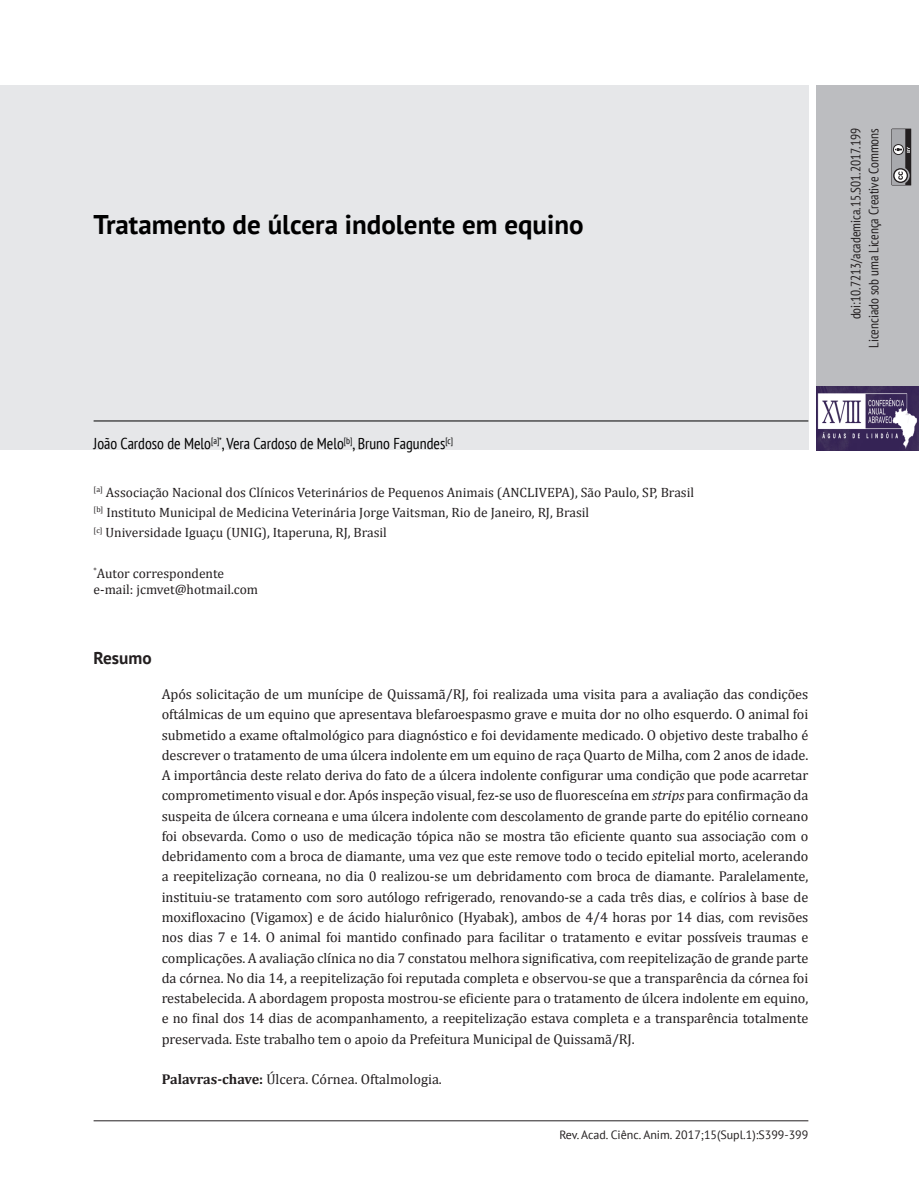
<style>
.page{position:relative;width:919px;height:1191px;background:#fff}
.page>*{position:absolute;margin:0;border:0;box-sizing:border-box;transform-origin:0 0}
.Título_Artigo{font:700 27px "PT Sans";color:#000}
.t1{font:700 17.25px "PT Sans";color:#231f20}
.Nomes_-_Autores{font:condensed 15.75px "PT Sans";color:#000}
.Texto_-_Resumo{font:14.25px/20.2px "Cambria";letter-spacing:-.005em;color:#231f20;text-align:justify}
.Corpo_de_texto_-_Rec{font:13.5px "Cambria";color:#231f20}
.t2{font:condensed 13.5px/18px "PT Sans";color:#231f20;text-align:right}
.Rodapé{font:12px "PT Sans";color:#231f20}
.s1{font-style:italic}
.s2{font-weight:700}
</style>
<div class="page">
<hr style="left:94px;top:1120px;width:714px;height:1px;background:#231f20">
<div style="left:0;top:85px;width:808px;height:365px;background:#e6e7e9"></div>
<div style="left:816px;top:85px;width:102px;height:365px;background:#bcbdc0"></div>
<svg style="left:891px;top:129px;width:20px;height:56px"></svg>
<img style="left:816px;top:387px;width:102px;height:63px">
<hr style="left:94px;top:420px;width:714px;height:1px;background:#000">
<p class="Título_Artigo" style="left:94px;top:206px;width:491px">Tratamento de úlcera indolente em equino</p>
<p class="Nomes_-_Autores" style="left:94px;top:433px;width:361px">João Cardoso de Melo<sup>[a]*</sup>, Vera Cardoso de Melo<sup>[b]</sup>, Bruno Fagundes<sup>[c]</sup></p>
<p class="Corpo_de_texto_-_Rec" style="left:94px;top:484px;width:602px"><sup>[a]</sup> Associação Nacional dos Clínicos Veterinários de Pequenos Animais (ANCLIVEPA), São Paulo, SP, Brasil</p>
<p class="Corpo_de_texto_-_Rec" style="left:94px;top:504px;width:497px"><sup>[b]</sup> Instituto Municipal de Medicina Veterinária Jorge Vaitsman, Rio de Janeiro, RJ, Brasil</p>
<p class="Corpo_de_texto_-_Rec" style="left:94px;top:524px;width:295px"><sup>[c]</sup> Universidade Iguaçu (UNIG), Itaperuna, RJ, Brasil</p>
<p class="Corpo_de_texto_-_Rec" style="left:94px;top:565px;width:132px"><sup>*</sup>Autor correspondente</p>
<p class="Corpo_de_texto_-_Rec" style="left:94px;top:581px;width:166px">e-mail: jcmvet@hotmail.com</p>
<p class="t1" style="left:94px;top:647px;width:60px">Resumo</p>
<p class="Texto_-_Resumo" style="left:162px;top:684px;width:648px">Após solicitação de um munícipe de Quissamã/RJ, foi realizada uma visita para a avaliação das condições oftálmicas de um equino que apresentava blefaroespasmo grave e muita dor no olho esquerdo. O animal foi submetido a exame oftalmológico para diagnóstico e foi devidamente medicado. O objetivo deste trabalho é descrever o tratamento de uma úlcera indolente em um equino de raça Quarto de Milha, com 2 anos de idade.<br>A importância deste relato deriva do fato de a úlcera indolente configurar uma condição que pode acarretar comprometimento visual e dor. Após inspeção visual, fez-se uso de fluoresceína em <span class="s1">strips</span> para confirmação da suspeita de úlcera corneana e uma úlcera indolente com descolamento de grande parte do epitélio corneano foi obsevarda. Como o uso de medicação tópica não se mostra tão eficiente quanto sua associação com o debridamento com a broca de diamante, uma vez que este remove todo o tecido epitelial morto, acelerando a reepitelização corneana, no dia 0 realizou-se um debridamento com broca de diamante. Paralelamente, instituiu-se tratamento com soro autólogo refrigerado, renovando-se a cada três dias, e colírios à base de moxifloxacino (Vigamox) e de ácido hialurônico (Hyabak), ambos de 4/4 horas por 14 dias, com revisões nos dias 7 e 14. O animal foi mantido confinado para facilitar o tratamento e evitar possíveis traumas e complicações. A avaliação clínica no dia 7 constatou melhora significativa, com reepitelização de grande parte da córnea. No dia 14, a reepitelização foi reputada completa e observou-se que a transparência da córnea foi restabelecida. A abordagem proposta mostrou-se eficiente para o tratamento de úlcera indolente em equino, e no final dos 14 dias de acompanhamento, a reepitelização estava completa e a transparência totalmente preservada. Este trabalho tem o apoio da Prefeitura Municipal de Quissamã/RJ.</p>
<p class="Texto_-_Resumo" style="left:162px;top:1069px;width:282px"><span class="s2">Palavras-chave:</span> Úlcera. Córnea. Oftalmologia.</p>
<p class="Rodapé" style="left:559px;top:1126px;width:250px">Rev. Acad. Ciênc. Anim. 2017;15(Supl.1):S399-399</p>
<p class="t2" style="left:846px;top:348px;width:221px;rotate:-90deg">doi:10.7213/academica.15.S01.2017.199<br>Licenciado sob uma Licença Creative Commons</p>
</div>
